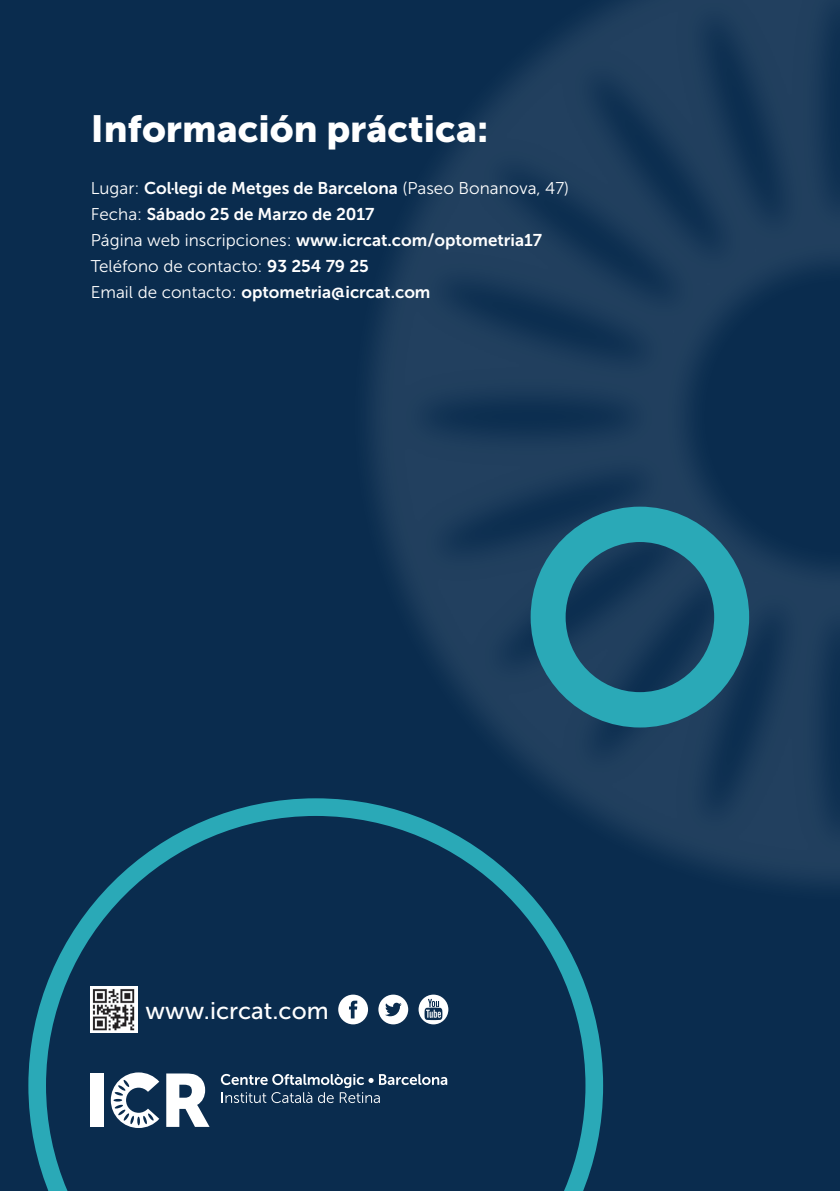
<style>
.page{position:relative;width:840px;height:1191px;background:#fff}
.page>*{position:absolute;margin:0;border:0;box-sizing:border-box;transform-origin:0 0}
.text_dossier_Simposi{font:37.6px "Museo Sans 900";color:#fff}
.t1{font:24px "Museo Sans 500";color:#fff}
.text_negatiu{font:17px "Museo Sans 700";color:#fff}
.text_negatiu-2{font:17px "Museo Sans 300";color:#fff}
.s1{font-family:"Museo Sans 300"}
.s2{font-family:"Museo Sans 700"}
</style>
<div class="page">
<div style="left:0;top:0;width:839px;height:1191px;background:#0a2c4e"></div>
<img style="left:371px;top:0;width:468px;height:884px">
<svg style="left:530px;top:506px;width:218px;height:221px"></svg>
<svg style="left:28px;top:798px;width:574px;height:393px"></svg>
<img style="left:91px;top:986px;width:46px;height:47px">
<svg style="left:418px;top:994px;width:30px;height:30px"></svg>
<svg style="left:378px;top:994px;width:30px;height:30px"></svg>
<svg style="left:338px;top:994px;width:30px;height:30px"></svg>
<p class="text_dossier_Simposi" style="left:91px;top:107px;width:399px">Información práctica:</p>
<p class="text_negatiu" style="left:91px;top:178px;width:479px"><span class="s1">Lugar:</span> Col·legi de Metges de Barcelona <span class="s1">(Paseo Bonanova, 47)</span></p>
<p class="text_negatiu" style="left:91px;top:204px;width:285px"><span class="s1">Fecha:</span> Sábado 25 de Marzo de 2017</p>
<p class="text_negatiu" style="left:91px;top:230px;width:452px"><span class="s1">Página web inscripciones:</span> www.icrcat.com/optometria17</p>
<p class="text_negatiu-2" style="left:91px;top:257px;width:279px">Teléfono de contacto: <span class="s2">93 254 79 25</span></p>
<p class="text_negatiu" style="left:91px;top:282px;width:341px"><span class="s1">Email de contacto:</span> optometria@icrcat.com</p>
<p class="t1" style="left:145px;top:997px;width:184px">www.icrcat.com</p>
</div>
